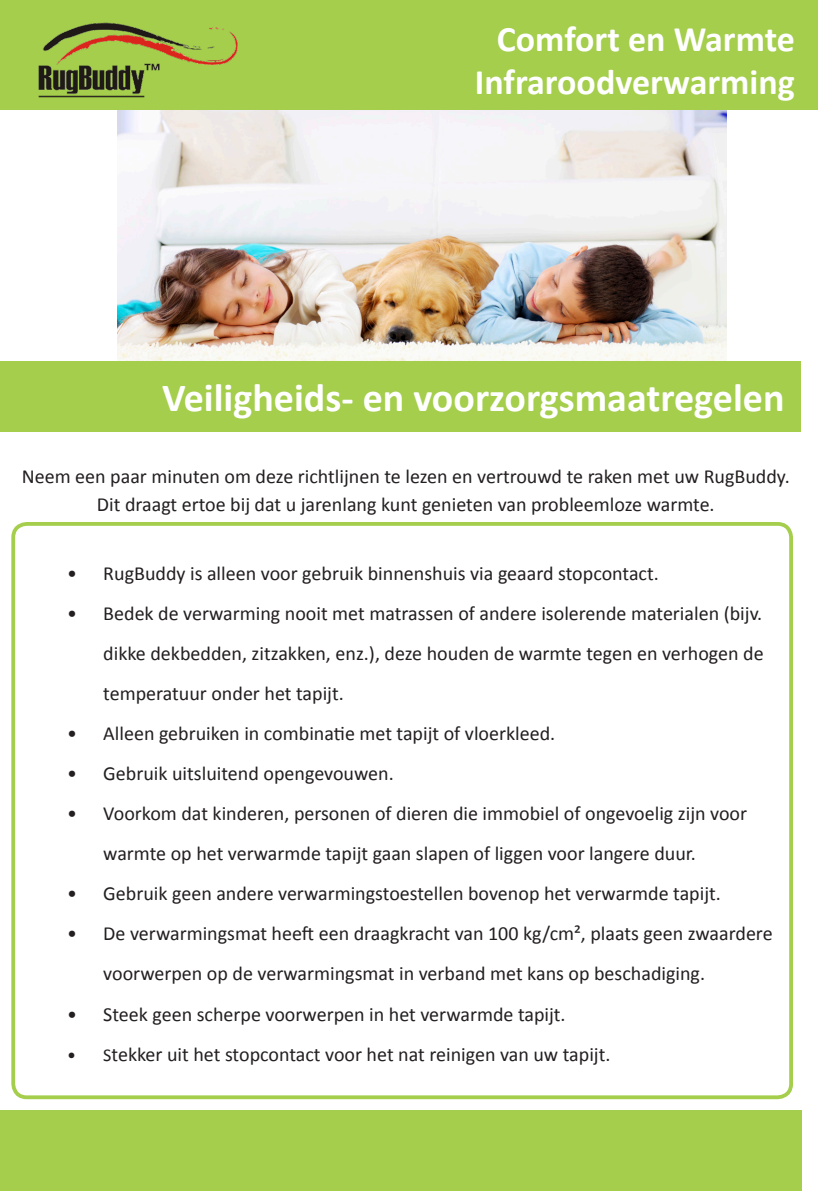
<style>
.page{position:relative;width:840px;height:1191px;background:#fff}
.page>*{position:absolute;margin:0;border:0;box-sizing:border-box;transform-origin:0 0}
.t1{font:700 40px "Calibri";color:#fff}
.t2{font:700 36px/43.2px "Calibri";color:#fff;text-align:right}
.t3{font:20px/40px "Calibri";color:#231f20}
.s1{font-size:18px}
</style>
<div class="page">
<img style="left:118px;top:109px;width:608px;height:252px">
<div style="left:0;top:0;width:817px;height:109px;background:#a4ce4c"></div>
<img style="left:39px;top:22px;width:199px;height:76px">
<div style="left:0;top:361px;width:799px;height:71px;background:#a4ce4c"></div>
<div style="left:11px;top:522px;width:781px;height:577px;border:4px solid #a4ce4c;border-radius:13px"></div>
<div style="left:0;top:1109px;width:801px;height:81px;background:#a4ce4c"></div>
<p class="t2" style="left:474px;top:16px;width:321px">Comfort en Warmte<br>Infraroodverwarming</p>
<p class="t1" style="left:162px;top:369px;width:623px">Veiligheids- en voorzorgsmaatregelen</p>
<p class="t3" style="left:22px;top:462px;width:769px;line-height:28px;text-align:center">Neem een paar minuten om deze richtlijnen te lezen en vertrouwd te raken met uw RugBuddy.<br>Dit draagt ertoe bij dat u jarenlang kunt genieten van probleemloze warmte.</p>
<p class="t3" style="left:67px;top:553px;width:592px">• RugBuddy is alleen voor gebruik binnenshuis via geaard stopcontact.</p>
<p class="t3" style="left:103px;top:593px;width:661px;text-align:justify;text-indent:-36px">• Bedek de verwarming nooit met matrassen of andere isolerende materialen (bijv. dikke dekbedden, zitzakken, enz.), deze houden de warmte tegen en verhogen de temperatuur onder het tapijt.</p>
<p class="t3" style="left:67px;top:713px;width:489px">• Alleen gebruiken in combinatie met tapijt of vloerkleed.</p>
<p class="t3" style="left:67px;top:753px;width:328px">• Gebruik uitsluitend opengevouwen.</p>
<p class="t3" style="left:103px;top:793px;width:645px;text-indent:-36px">• Voorkom dat kinderen, personen of dieren die immobiel of ongevoelig zijn voor warmte op het verwarmde tapijt gaan slapen of liggen voor langere duur.</p>
<p class="t3" style="left:67px;top:873px;width:654px">• Gebruik geen andere verwarmingstoestellen bovenop het verwarmde tapijt.</p>
<p class="t3" style="left:103px;top:913px;width:670px;text-indent:-36px">• De verwarmingsmat heeft een draagkracht van 100 kg/cm², plaats geen zwaardere voorwerpen op de verwarmingsmat in verband met kans op beschadiging.</p>
<p class="t3" style="left:67px;top:993px;width:499px">• Steek geen scherpe voorwerpen in het verwarmde tapijt.</p>
<p class="t3" style="left:67px;top:1033px;width:544px"><span class="s1">• S</span>tekker uit het stopcontact voor het nat reinigen van uw tapijt.</p>
</div>
